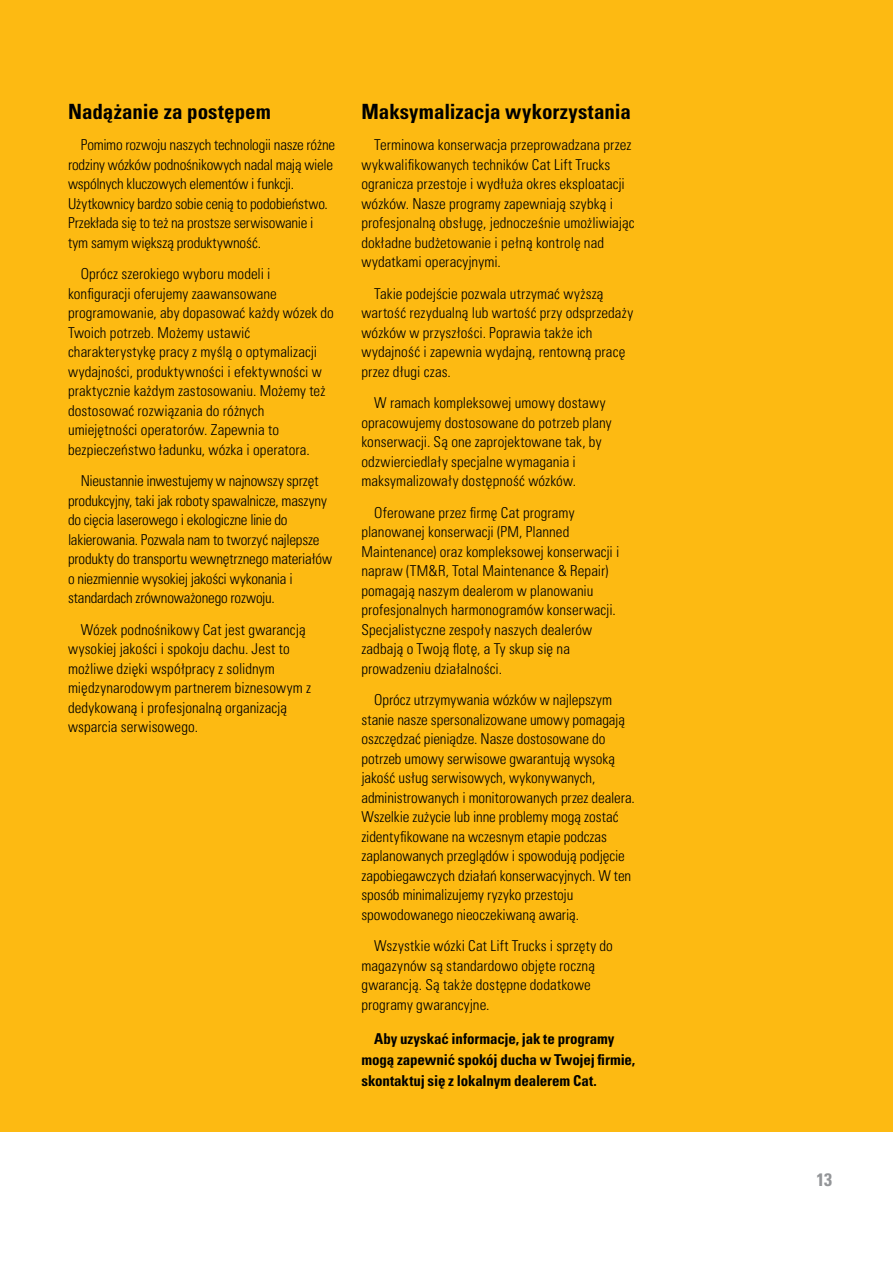
<style>
.page{position:relative;width:893px;height:1263px;background:#fff}
.page>*{position:absolute;margin:0;border:0;box-sizing:border-box;transform-origin:0 0}
.t1{font:21px "Univers LTCYR 67 Bold Cond";color:#000}
.t2{font:18px "Univers LTCYR 67 Bold Cond";color:#939598}
.t3{font:15px/19.5px "Univers LTCYR 47 Light Cond";color:#000}
.t4{font:15px/21px "Univers LTCYR 67 Bold Cond";letter-spacing:-.01em;color:#000}
</style>
<div class="page">
<div style="left:0;top:0;width:893px;height:1131px;background:#fdba12"></div>
<h1 class="t1" style="left:68px;top:98px;width:204px">Nadążanie za postępem</h1>
<p class="t3" style="left:68px;top:134px;width:269px;text-indent:13px">Pomimo rozwoju naszych technologii nasze różne rodziny wózków podnośnikowych nadal mają wiele wspólnych kluczowych elementów i funkcji.<br>Użytkownicy bardzo sobie cenią to podobieństwo.<br>Przekłada się to też na prostsze serwisowanie i tym samym większą produktywność.</p>
<p class="t3" style="left:68px;top:263px;width:267px;text-indent:13px">Oprócz szerokiego wyboru modeli i konfiguracji oferujemy zaawansowane programowanie, aby dopasować każdy wózek do Twoich potrzeb. Możemy ustawić charakterystykę pracy z myślą o optymalizacji wydajności, produktywności i efektywności w praktycznie każdym zastosowaniu. Możemy też dostosować rozwiązania do różnych umiejętności operatorów. Zapewnia to bezpieczeństwo ładunku, wózka i operatora.</p>
<p class="t3" style="left:68px;top:470px;width:265px;text-indent:13px">Nieustannie inwestujemy w najnowszy sprzęt produkcyjny, taki jak roboty spawalnicze, maszyny do cięcia laserowego i ekologiczne linie do lakierowania. Pozwala nam to tworzyć najlepsze produkty do transportu wewnętrznego materiałów o niezmiennie wysokiej jakości wykonania i standardach zrównoważonego rozwoju.</p>
<p class="t3" style="left:68px;top:619px;width:245px;text-indent:13px">Wózek podnośnikowy Cat jest gwarancją wysokiej jakości i spokoju dachu. Jest to możliwe dzięki współpracy z solidnym międzynarodowym partnerem biznesowym z dedykowaną i profesjonalną organizacją wsparcia serwisowego.</p>
<h1 class="t1" style="left:361px;top:98px;width:271px">Maksymalizacja wykorzystania</h1>
<p class="t3" style="left:361px;top:134px;width:275px;text-indent:13px">Terminowa konserwacja przeprowadzana przez wykwalifikowanych techników Cat Lift Trucks ogranicza przestoje i wydłuża okres eksploatacji wózków. Nasze programy zapewniają szybką i profesjonalną obsługę, jednocześnie umożliwiając dokładne budżetowanie i pełną kontrolę nad wydatkami operacyjnymi.</p>
<p class="t3" style="left:361px;top:283px;width:273px;text-indent:13px">Takie podejście pozwala utrzymać wyższą wartość rezydualną lub wartość przy odsprzedaży wózków w przyszłości. Poprawia także ich wydajność i zapewnia wydajną, rentowną pracę przez długi czas.</p>
<p class="t3" style="left:361px;top:392px;width:252px;text-indent:13px">W ramach kompleksowej umowy dostawy opracowujemy dostosowane do potrzeb plany konserwacji. Są one zaprojektowane tak, by odzwierciedlały specjalne wymagania i maksymalizowały dostępność wózków.</p>
<p class="t3" style="left:361px;top:502px;width:260px;text-indent:13px">Oferowane przez firmę Cat programy planowanej konserwacji (PM, Planned Maintenance) oraz kompleksowej konserwacji i napraw (TM&amp;R, Total Maintenance &amp; Repair) pomagają naszym dealerom w planowaniu profesjonalnych harmonogramów konserwacji.<br>Specjalistyczne zespoły naszych dealerów zadbają o Twoją flotę, a Ty skup się na prowadzeniu działalności.</p>
<p class="t3" style="left:361px;top:689px;width:275px;text-indent:13px">Oprócz utrzymywania wózków w najlepszym stanie nasze spersonalizowane umowy pomagają oszczędzać pieniądze. Nasze dostosowane do potrzeb umowy serwisowe gwarantują wysoką jakość usług serwisowych, wykonywanych, administrowanych i monitorowanych przez dealera.<br>Wszelkie zużycie lub inne problemy mogą zostać zidentyfikowane na wczesnym etapie podczas zaplanowanych przeglądów i spowodują podjęcie zapobiegawczych działań konserwacyjnych. W ten sposób minimalizujemy ryzyko przestoju spowodowanego nieoczekiwaną awarią.</p>
<p class="t3" style="left:361px;top:935px;width:253px;text-indent:13px">Wszystkie wózki Cat Lift Trucks i sprzęty do magazynów są standardowo objęte roczną gwarancją. Są także dostępne dodatkowe programy gwarancyjne.</p>
<p class="t4" style="left:361px;top:1028px;width:275px;text-indent:13px">Aby uzyskać informacje, jak te programy mogą zapewnić spokój ducha w Twojej firmie, skontaktuj się z lokalnym dealerem Cat.</p>
<p class="t2" style="left:816px;top:1168px;width:17px">13</p>
</div>
